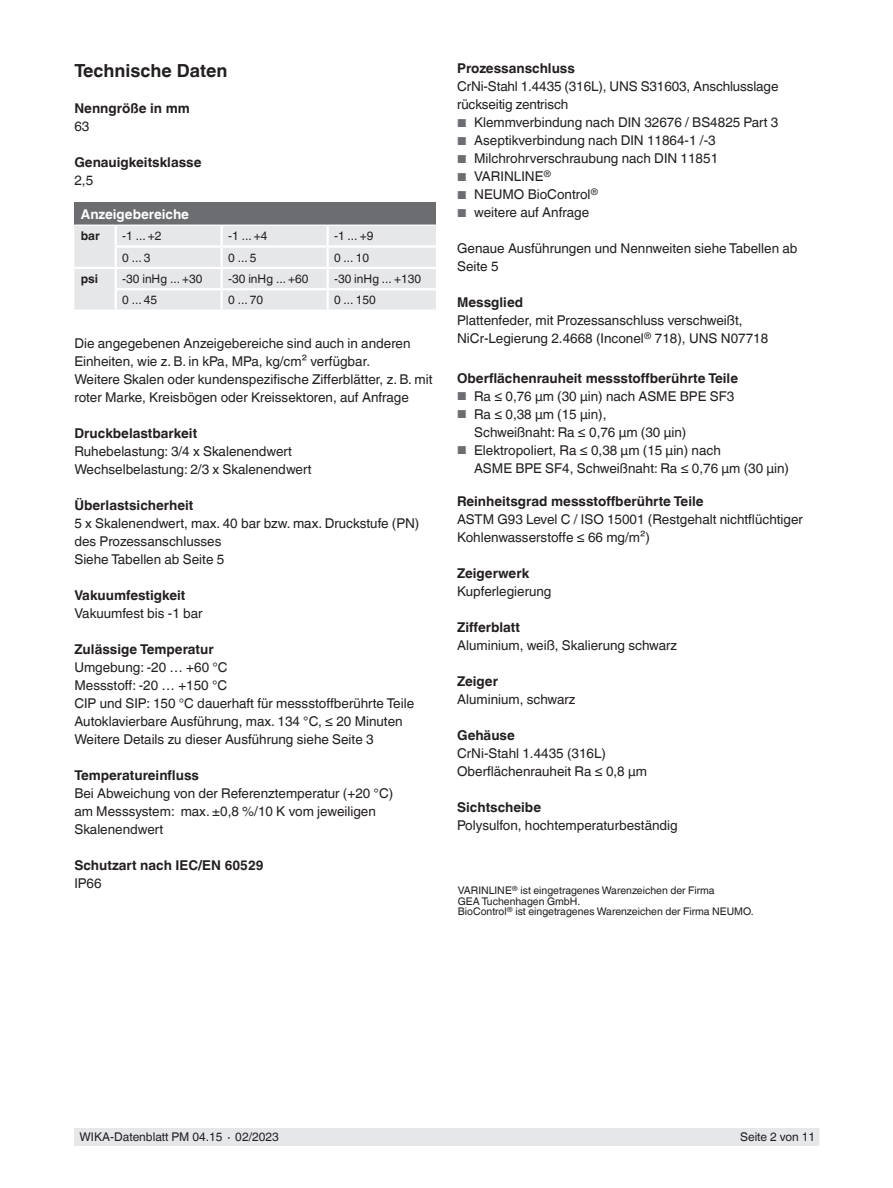
<style>
.page{position:relative;width:893px;height:1188px;background:#fff}
.page>*{position:absolute;margin:0;border:0;box-sizing:border-box;transform-origin:0 0}
.t1{font:700 18px "Helvetica World";color:#231f20}
.t2{font:13.5px/18px "Helvetica World";color:#231f20}
.t3{font:700 13.5px "Helvetica World";color:#231f20}
.t4{font:700 13.5px "Helvetica World";color:#fff}
.t5{font:12px "Helvetica World";color:#231f20}
.t6{font:700 12px "Helvetica World";color:#231f20}
.t7{font:10.5px/10.5px "Helvetica World";color:#231f20}
.s1{font-size:11.55px;color:#6c6d70}
</style>
<div class="page">
<div style="left:75px;top:1128px;width:744px;height:17px;background:#e6e7e9"></div>
<div style="left:74px;top:203px;width:362px;height:22px;background:#6c6d70"></div>
<svg style="left:74px;top:226px;width:362px;height:83px;background:#e8e9eb"></svg>
<h1 class="t1" style="left:74px;top:60px;width:155px">Technische Daten</h1>
<p class="t3" style="left:74px;top:100px;width:117px">Nenngröße in mm</p>
<p class="t2" style="left:74px;top:117px;width:17px">63</p>
<p class="t3" style="left:74px;top:154px;width:129px">Genauigkeitsklasse</p>
<p class="t2" style="left:74px;top:171px;width:20px">2,5</p>
<p class="t4" style="left:81px;top:206px;width:110px">Anzeigebereiche</p>
<p class="t6" style="left:81px;top:229px;width:21px">bar</p>
<p class="t5" style="left:122px;top:229px;width:41px">-1 ... +2</p>
<p class="t5" style="left:228px;top:229px;width:41px">-1 ... +4</p>
<p class="t5" style="left:334px;top:229px;width:41px">-1 ... +9</p>
<p class="t5" style="left:122px;top:250px;width:30px">0 ... 3</p>
<p class="t5" style="left:228px;top:250px;width:30px">0 ... 5</p>
<p class="t5" style="left:334px;top:250px;width:37px">0 ... 10</p>
<p class="t6" style="left:81px;top:272px;width:19px">psi</p>
<p class="t5" style="left:122px;top:272px;width:82px">-30 inHg ... +30</p>
<p class="t5" style="left:228px;top:272px;width:82px">-30 inHg ... +60</p>
<p class="t5" style="left:334px;top:272px;width:89px">-30 inHg ... +130</p>
<p class="t5" style="left:122px;top:293px;width:37px">0 ... 45</p>
<p class="t5" style="left:228px;top:293px;width:37px">0 ... 70</p>
<p class="t5" style="left:334px;top:293px;width:43px">0 ... 150</p>
<p class="t2" style="left:74px;top:334px;width:360px">Die angegebenen Anzeigebereiche sind auch in anderen Einheiten, wie z. B. in kPa, MPa, kg/cm² verfügbar.<br>Weitere Skalen oder kundenspezifische Zifferblätter, z. B. mit roter Marke, Kreisbögen oder Kreissektoren, auf Anfrage</p>
<p class="t3" style="left:74px;top:425px;width:124px">Druckbelastbarkeit</p>
<p class="t2" style="left:74px;top:442px;width:238px">Ruhebelastung: 3/4 x Skalenendwert<br>Wechselbelastung: 2/3 x Skalenendwert</p>
<p class="t3" style="left:74px;top:497px;width:121px">Überlastsicherheit</p>
<p class="t2" style="left:74px;top:514px;width:347px">5 x Skalenendwert, max. 40 bar bzw. max. Druckstufe (PN) des Prozessanschlusses<br>Siehe Tabellen ab Seite 5</p>
<p class="t3" style="left:74px;top:587px;width:112px">Vakuumfestigkeit</p>
<p class="t2" style="left:74px;top:604px;width:130px">Vakuumfest bis -1 bar</p>
<p class="t3" style="left:74px;top:641px;width:141px">Zulässige Temperatur</p>
<p class="t2" style="left:74px;top:658px;width:341px">Umgebung: -20 … +60 °C<br>Messstoff: -20 … +150 °C<br>CIP und SIP: 150 °C dauerhaft für messstoffberührte Teile Autoklavierbare Ausführung, max. 134 °C, ≤ 20 Minuten Weitere Details zu dieser Ausführung siehe Seite 3</p>
<p class="t3" style="left:74px;top:767px;width:126px">Temperatureinfluss</p>
<p class="t2" style="left:74px;top:784px;width:320px">Bei Abweichung von der Referenztemperatur (+20 °C) am Messsystem: max. ±0,8 %/10 K vom jeweiligen<br>Skalenendwert</p>
<p class="t3" style="left:74px;top:857px;width:191px">Schutzart nach IEC/EN 60529</p>
<p class="t2" style="left:74px;top:874px;width:29px">IP66</p>
<p class="t3" style="left:457px;top:61px;width:119px">Prozessanschluss</p>
<p class="t2" style="left:457px;top:78px;width:323px">CrNi-Stahl 1.4435 (316L), UNS S31603, Anschlusslage rückseitig zentrisch</p>
<p class="t2" style="left:457px;top:114px;width:323px"><span class="s1">■</span> Klemmverbindung nach DIN 32676 / BS4825 Part 3</p>
<p class="t2" style="left:457px;top:132px;width:260px"><span class="s1">■</span> Aseptikverbindung nach DIN 11864-1 /-3</p>
<p class="t2" style="left:457px;top:150px;width:263px"><span class="s1">■</span> Milchrohrverschraubung nach DIN 11851</p>
<p class="t2" style="left:457px;top:168px;width:96px"><span class="s1">■</span> VARINLINE<sup>®</sup></p>
<p class="t2" style="left:457px;top:186px;width:143px"><span class="s1">■</span> NEUMO BioControl<sup>®</sup></p>
<p class="t2" style="left:457px;top:204px;width:134px"><span class="s1">■</span> weitere auf Anfrage</p>
<p class="t2" style="left:457px;top:240px;width:342px">Genaue Ausführungen und Nennweiten siehe Tabellen ab<br>Seite 5</p>
<p class="t3" style="left:457px;top:295px;width:68px">Messglied</p>
<p class="t2" style="left:457px;top:312px;width:313px">Plattenfeder, mit Prozessanschluss verschweißt,<br>NiCr-Legierung 2.4668 (Inconel<sup>®</sup> 718), UNS N07718</p>
<p class="t3" style="left:457px;top:371px;width:282px">Oberflächenrauheit messstoffberührte Teile</p>
<p class="t2" style="left:457px;top:387px;width:279px"><span class="s1">■</span> Ra ≤ 0,76 μm (30 μin) nach ASME BPE SF3</p>
<p class="t2" style="left:474px;top:405px;width:214px;text-indent:-17px"><span class="s1">■</span> Ra ≤ 0,38 μm (15 μin),<br>Schweißnaht: Ra ≤ 0,76 μm (30 μin)</p>
<p class="t2" style="left:474px;top:441px;width:316px;text-indent:-17px"><span class="s1">■</span> Elektropoliert, Ra ≤ 0,38 μm (15 μin) nach<br>ASME BPE SF4, Schweißnaht: Ra ≤ 0,76 μm (30 μin)</p>
<p class="t3" style="left:457px;top:494px;width:248px">Reinheitsgrad messstoffberührte Teile</p>
<p class="t2" style="left:457px;top:510px;width:347px">ASTM G93 Level C / ISO 15001 (Restgehalt nichtflüchtiger<br>Kohlenwasserstoffe ≤ 66 mg/m²)</p>
<p class="t3" style="left:457px;top:565px;width:74px">Zeigerwerk</p>
<p class="t2" style="left:457px;top:582px;width:96px">Kupferlegierung</p>
<p class="t3" style="left:457px;top:619px;width:64px">Zifferblatt</p>
<p class="t2" style="left:457px;top:636px;width:222px">Aluminium, weiß, Skalierung schwarz</p>
<p class="t3" style="left:457px;top:673px;width:42px">Zeiger</p>
<p class="t2" style="left:457px;top:690px;width:120px">Aluminium, schwarz</p>
<p class="t3" style="left:457px;top:727px;width:59px">Gehäuse</p>
<p class="t2" style="left:457px;top:744px;width:191px">CrNi-Stahl 1.4435 (316L)<br>Oberflächenrauheit Ra ≤ 0,8 µm</p>
<p class="t3" style="left:457px;top:799px;width:85px">Sichtscheibe</p>
<p class="t2" style="left:457px;top:816px;width:222px">Polysulfon, hochtemperaturbeständig</p>
<p class="t7" style="left:458px;top:885px;width:297px">VARINLINE<sup>®</sup> ist eingetragenes Warenzeichen der Firma<br>GEA Tuchenhagen GmbH.<br>BioControl<sup>®</sup> ist eingetragenes Warenzeichen der Firma NEUMO.</p>
<p class="t5" style="left:80px;top:1130px;width:201px">WIKA-Datenblatt PM 04.15 ∙ 02/2023</p>
<p class="t5" style="left:740px;top:1130px;width:77px">Seite 2 von 11</p>
</div>
